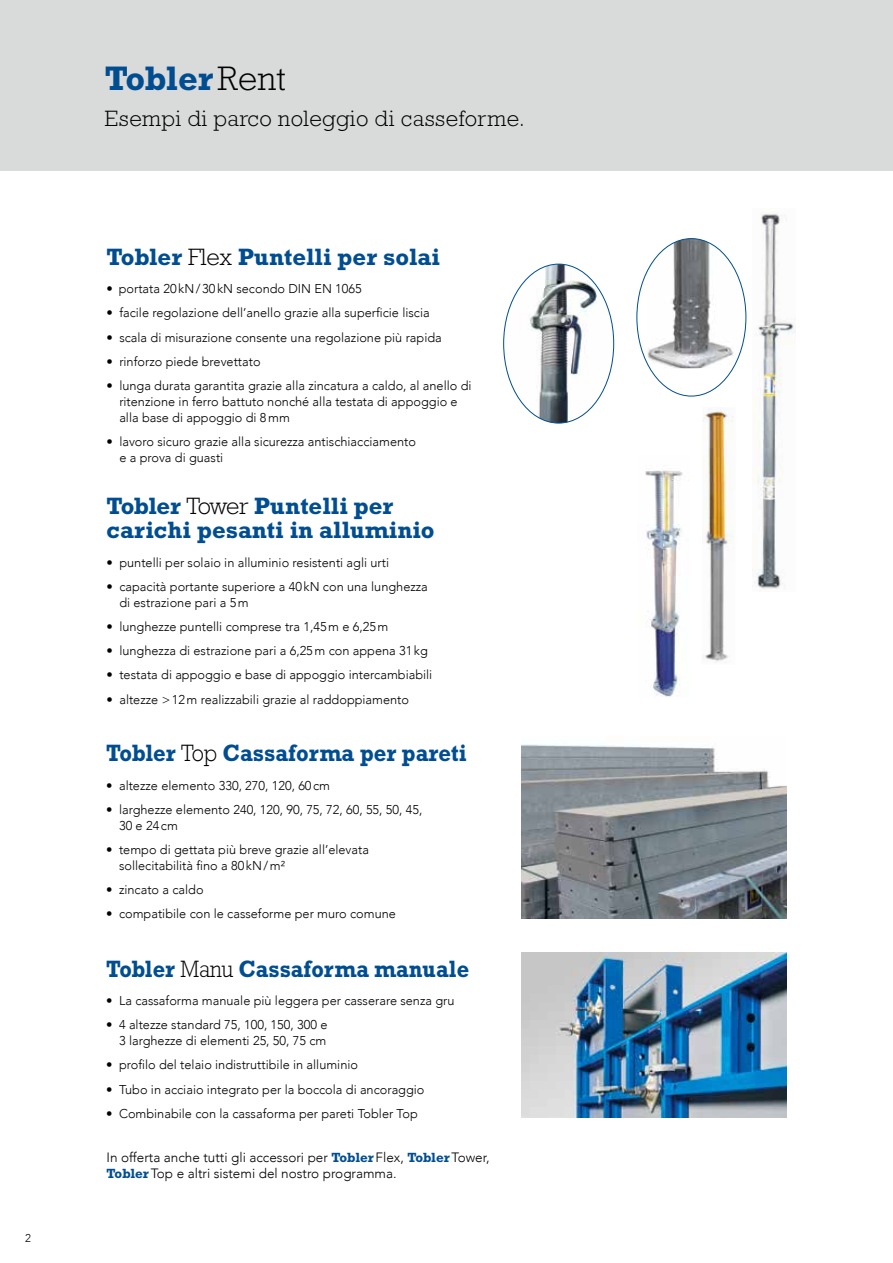
<style>
.page{position:relative;width:893px;height:1263px;background:#fff}
.page>*{position:absolute;margin:0;border:0;box-sizing:border-box;transform-origin:0 0}
.t1{font:700 34.5px "Rockwell Std";color:#004e91}
.t2{font:700 24px/24px "Rockwell Std";color:#004e91}
.t3{font:700 24px "Rockwell Std";color:#004e91;scale:.92 1}
.t4{font:700 24px "Rockwell Std";color:#004e91;scale:.91 1}
.t5{font:300 22.5px "Rockwell Std";letter-spacing:.02em;color:#000}
.t6{font:300 13.5px/16.5px "Avenir";color:#000}
.t7{font:300 12.75px/15.8px "Avenir";color:#000}
.t8{font:300 11.25px "Avenir";color:#000}
.s1{font-weight:300;color:#000}
.s2{font-family:"Rockwell Std";font-weight:700;color:#004e91}
</style>
<div class="page">
<div style="left:0;top:0;width:893px;height:170px;background:#d9dada"></div>
<img style="left:522px;top:744px;width:265px;height:174px">
<img style="left:522px;top:952px;width:265px;height:166px">
<img style="left:504px;top:264px;width:109px;height:159px">
<img style="left:648px;top:239px;width:95px;height:129px">
<img style="left:645px;top:470px;width:38px;height:227px">
<img style="left:702px;top:408px;width:32px;height:254px">
<img style="left:754px;top:213px;width:42px;height:376px">
<p class="t8" style="left:25px;top:1231px;width:7px">2</p>
<h1 class="t1" style="left:105px;top:58px;width:182px">Tobler<span class="s1">Rent</span></h1>
<h3 class="t5" style="left:105px;top:105px;width:421px">Esempi di parco noleggio di casseforme.</h3>
<h2 class="t2" style="left:107px;top:244px;width:335px">Tobler <span class="s1">Flex</span> Puntelli per solai</h2>
<p class="t7" style="left:107px;top:281px;width:257px">• portata 20kN/30kN secondo DIN EN 1065</p>
<p class="t7" style="left:107px;top:305px;width:325px">• facile regolazione dell’anello grazie alla superficie liscia</p>
<p class="t7" style="left:107px;top:329px;width:337px">• scala di misurazione consente una regolazione più rapida</p>
<p class="t7" style="left:107px;top:354px;width:156px">• rinforzo piede brevettato</p>
<p class="t7" style="left:119px;top:378px;width:354px;text-indent:-13px">• lunga durata garantita grazie alla zincatura a caldo, al anello di ritenzione in ferro battuto nonché alla testata di appoggio e alla base di appoggio di 8mm</p>
<p class="t7" style="left:119px;top:434px;width:298px;text-indent:-13px">• lavoro sicuro grazie alla sicurezza antischiacciamento e a prova di guasti</p>
<h2 class="t2" style="left:107px;top:494px;width:330px">Tobler <span class="s1">Tower</span> Puntelli per carichi pesanti in alluminio</h2>
<p class="t7" style="left:107px;top:554px;width:284px">• puntelli per solaio in alluminio resistenti agli urti</p>
<p class="t7" style="left:119px;top:578px;width:310px;text-indent:-13px">• capacità portante superiore a 40kN con una lunghezza di estrazione pari a 5m</p>
<p class="t7" style="left:107px;top:618px;width:283px">• lunghezze puntelli comprese tra 1,45m e 6,25m</p>
<p class="t7" style="left:107px;top:643px;width:323px">• lunghezza di estrazione pari a 6,25m con appena 31kg</p>
<p class="t7" style="left:107px;top:667px;width:327px">• testata di appoggio e base di appoggio intercambiabili</p>
<p class="t7" style="left:107px;top:691px;width:304px">• altezze &gt;12m realizzabili grazie al raddoppiamento</p>
<h2 class="t3" style="left:106px;top:739px;width:393px">Tobler <span class="s1">Top</span> Cassaforma per pareti</h2>
<p class="t7" style="left:106px;top:777px;width:225px">• altezze elemento 330, 270, 120, 60cm</p>
<p class="t7" style="left:119px;top:802px;width:305px;text-indent:-13px">• larghezze elemento 240, 120, 90, 75, 72, 60, 55, 50, 45,<br>30 e 24cm</p>
<p class="t7" style="left:119px;top:842px;width:251px;text-indent:-13px">• tempo di gettata più breve grazie all’elevata sollecitabilità fino a 80kN/m²</p>
<p class="t7" style="left:106px;top:882px;width:99px">• zincato a caldo</p>
<p class="t7" style="left:106px;top:906px;width:291px">• compatibile con le casseforme per muro comune</p>
<h2 class="t4" style="left:106px;top:954px;width:400px">Tobler <span class="s1">Manu</span> Cassaforma manuale</h2>
<p class="t7" style="left:106px;top:993px;width:350px">• La cassaforma manuale più leggera per casserare senza gru</p>
<p class="t7" style="left:106px;top:1017px;width:223px;text-align:right">• 4 altezze standard 75, 100, 150, 300 e<br>3 larghezze di elementi 25, 50, 75 cm</p>
<p class="t7" style="left:106px;top:1057px;width:253px">• profilo del telaio indistruttibile in alluminio</p>
<p class="t7" style="left:106px;top:1081px;width:320px">• Tubo in acciaio integrato per la boccola di ancoraggio</p>
<p class="t7" style="left:106px;top:1105px;width:313px">• Combinabile con la cassaforma per pareti Tobler Top</p>
<p class="t6" style="left:107px;top:1149px;width:384px">In offerta anche tutti gli accessori per <span class="s2">Tobler</span>Flex, <span class="s2">Tobler</span>Tower,<br><span class="s2">Tobler</span>Top e altri sistemi del nostro programma.</p>
</div>
